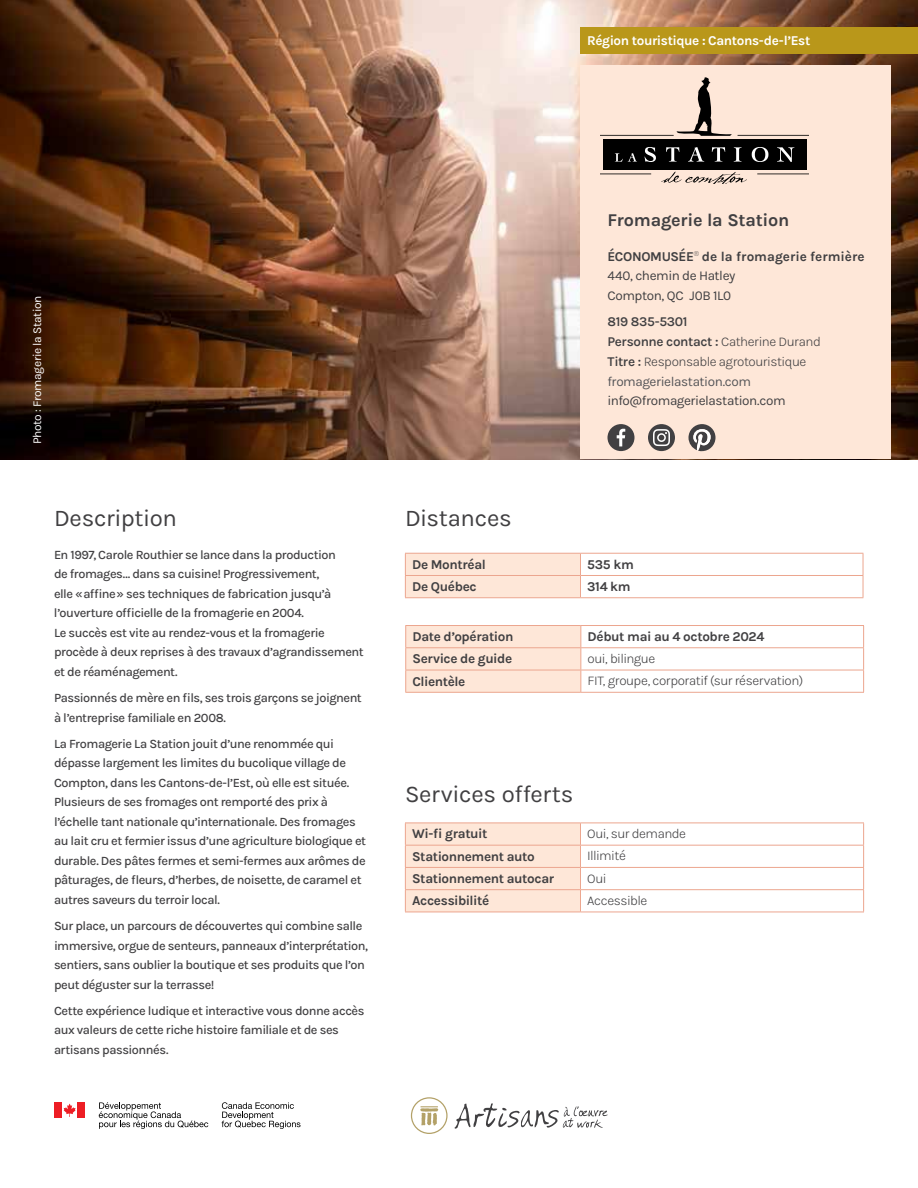
<style>
.page{position:relative;width:918px;height:1188px;background:#fff}
.page>*{position:absolute;margin:0;border:0;box-sizing:border-box;transform-origin:0 0}
.t1{font:24px "Karla";letter-spacing:-.01em;color:#414042}
.t2{font:700 18px "Karla";letter-spacing:-.01em;color:#414042}
.t3{font:300 13.5px/20px "Karla";letter-spacing:-.035em;color:#414042}
.t4{font:700 13.5px "Karla";letter-spacing:-.03em;color:#414042}
.t5{font:13.5px/19.5px "Karla";letter-spacing:-.03em;color:#414042}
.t6{font:700 13.5px "Karla";letter-spacing:-.03em;color:#fff}
.t7{font:500 12.75px/19.5px "Karla";letter-spacing:-.035em;color:#414042}
.t8{font:12px "Karla";letter-spacing:-.025em;color:#fff}
.s1{font-weight:700}
.s2{font-weight:600}
.s3{font-weight:400;color:#565659}
</style>
<div class="page">
<img style="left:0;top:0;width:918px;height:459px">
<div style="left:580px;top:27px;width:338px;height:27px;background:#b9971a"></div>
<div style="left:580px;top:65px;width:311px;height:394px;background:#fee7d8"></div>
<svg style="left:411px;top:1097px;width:37px;height:37px"></svg>
<svg style="left:454px;top:1103px;width:154px;height:26px"></svg>
<svg style="left:99px;top:1102px;width:109px;height:27px"></svg>
<svg style="left:222px;top:1102px;width:79px;height:27px"></svg>
<svg style="left:64px;top:1104px;width:12px;height:13px"></svg>
<div style="left:54px;top:1102px;width:8px;height:16px;background:#ed1d24"></div>
<div style="left:77px;top:1102px;width:8px;height:16px;background:#ed1d24"></div>
<div style="left:607px;top:424px;width:27px;height:27px;background:#414042;border-radius:50%"></div>
<svg style="left:617px;top:429px;width:8px;height:17px"></svg>
<div style="left:648px;top:424px;width:27px;height:27px;background:#414042;border-radius:50%"></div>
<svg style="left:653px;top:429px;width:17px;height:17px"></svg>
<svg style="left:601px;top:77px;width:208px;height:107px"></svg>
<hr style="left:405px;top:625px;width:176px;height:1px;background:#eca68f">
<hr style="left:581px;top:625px;width:283px;height:1px;background:#eca68f">
<hr style="left:581px;top:647px;width:283px;height:1px;background:#eca68f">
<svg style="left:405px;top:626px;width:176px;height:66px;background:#fde4d4"></svg>
<hr style="left:581px;top:670px;width:283px;height:1px;background:#eca68f">
<svg style="left:863px;top:626px;width:1px;height:66px"></svg>
<hr style="left:405px;top:692px;width:176px;height:1px;background:#eca68f">
<hr style="left:581px;top:692px;width:283px;height:1px;background:#eca68f">
<hr style="left:580px;top:553px;width:283px;height:1px;background:#eca68f">
<div style="left:405px;top:553px;width:176px;height:44px;background:#fee7d8"></div>
<hr style="left:580px;top:575px;width:283px;height:1px;background:#eca68f">
<svg style="left:863px;top:554px;width:1px;height:43px"></svg>
<hr style="left:405px;top:597px;width:175px;height:1px;background:#eca68f">
<hr style="left:580px;top:597px;width:283px;height:1px;background:#eca68f">
<hr style="left:580px;top:823px;width:284px;height:1px;background:#eca68f">
<hr style="left:580px;top:845px;width:284px;height:1px;background:#eca68f">
<hr style="left:580px;top:867px;width:284px;height:1px;background:#eca68f">
<svg style="left:405px;top:823px;width:176px;height:89px;background:#fce3d3"></svg>
<hr style="left:580px;top:889px;width:284px;height:1px;background:#eca68f">
<svg style="left:863px;top:823px;width:1px;height:89px"></svg>
<hr style="left:405px;top:912px;width:175px;height:1px;background:#eca68f">
<hr style="left:580px;top:912px;width:284px;height:1px;background:#eca68f">
<svg style="left:689px;top:424px;width:27px;height:28px"></svg>
<p class="t6" style="left:587px;top:31px;width:225px">Région touristique : Cantons-de-l’Est</p>
<p class="t8" style="left:30px;top:444px;width:150px;rotate:-90deg">Photo : Fromagerie la Station</p>
<h1 class="t1" style="left:54px;top:502px;width:124px">Description</h1>
<p class="t7" style="left:54px;top:544px;width:311px">En 1997, Carole Routhier se lance dans la production<br>de fromages… dans sa cuisine! Progressivement,<br>elle «affine» ses techniques de fabrication jusqu’à l’ouverture officielle de la fromagerie en 2004.<br>Le succès est vite au rendez-vous et la fromagerie procède à deux reprises à des travaux d’agrandissement et de réaménagement.</p>
<p class="t7" style="left:54px;top:688px;width:309px">Passionnés de mère en fils, ses trois garçons se joignent à l’entreprise familiale en 2008.</p>
<p class="t7" style="left:54px;top:733px;width:314px">La Fromagerie La Station jouit d’une renommée qui dépasse largement les limites du bucolique village de Compton, dans les Cantons-de-l’Est, où elle est située.<br>Plusieurs de ses fromages ont remporté des prix à l’échelle tant nationale qu’internationale. Des fromages au lait cru et fermier issus d’une agriculture biologique et durable. Des pâtes fermes et semi-fermes aux arômes de pâturages, de fleurs, d’herbes, de noisette, de caramel et autres saveurs du terroir local.</p>
<p class="t7" style="left:54px;top:916px;width:316px">Sur place, un parcours de découvertes qui combine salle immersive, orgue de senteurs, panneaux d’interprétation, sentiers, sans oublier la boutique et ses produits que l’on peut déguster sur la terrasse!</p>
<p class="t7" style="left:54px;top:1000px;width:312px">Cette expérience ludique et interactive vous donne accès aux valeurs de cette riche histoire familiale et de ses artisans passionnés.</p>
<h2 class="t2" style="left:608px;top:207px;width:183px">Fromagerie la Station</h2>
<p class="t5" style="left:608px;top:246px;width:259px"><span class="s1">ÉCONOMUSÉE</span><sup>®</sup> <span class="s1">de la fromagerie fermière<br></span>440, chemin de Hatley<br>Compton, QC J0B 1L0</p>
<p class="t3" style="left:608px;top:311px;width:215px"><span class="s2">819 835-5301<br>Personne contact :</span> Catherine Durand<br><span class="s2">Titre :</span> Responsable agrotouristique <span class="s3">fromagerielastation.com</span></p>
<p class="t5" style="left:608px;top:391px;width:180px">info@fromagerielastation.com</p>
<h1 class="t1" style="left:405px;top:502px;width:108px">Distances</h1>
<p class="t4" style="left:412px;top:555px;width:75px">De Montréal</p>
<p class="t4" style="left:587px;top:555px;width:48px">535 km</p>
<p class="t4" style="left:412px;top:577px;width:66px">De Québec</p>
<p class="t4" style="left:587px;top:577px;width:45px">314 km</p>
<p class="t4" style="left:412px;top:627px;width:102px">Date d’opération</p>
<p class="t4" style="left:588px;top:627px;width:178px">Début mai au 4 octobre 2024</p>
<p class="t4" style="left:412px;top:650px;width:101px">Service de guide</p>
<p class="t3" style="left:588px;top:648px;width:69px">oui, bilingue</p>
<p class="t4" style="left:412px;top:672px;width:54px">Clientèle</p>
<p class="t3" style="left:588px;top:670px;width:217px">FIT, groupe, corporatif (sur réservation)</p>
<h1 class="t1" style="left:405px;top:779px;width:170px">Services offerts</h1>
<p class="t4" style="left:412px;top:825px;width:77px">Wi-fi gratuit</p>
<p class="t3" style="left:587px;top:823px;width:100px">Oui, sur demande</p>
<p class="t4" style="left:412px;top:847px;width:124px">Stationnement auto</p>
<p class="t3" style="left:587px;top:846px;width:40px">Illimité</p>
<p class="t4" style="left:412px;top:869px;width:144px">Stationnement autocar</p>
<p class="t3" style="left:587px;top:868px;width:21px">Oui</p>
<p class="t4" style="left:412px;top:892px;width:79px">Accessibilité</p>
<p class="t3" style="left:587px;top:890px;width:62px">Accessible</p>
</div>
